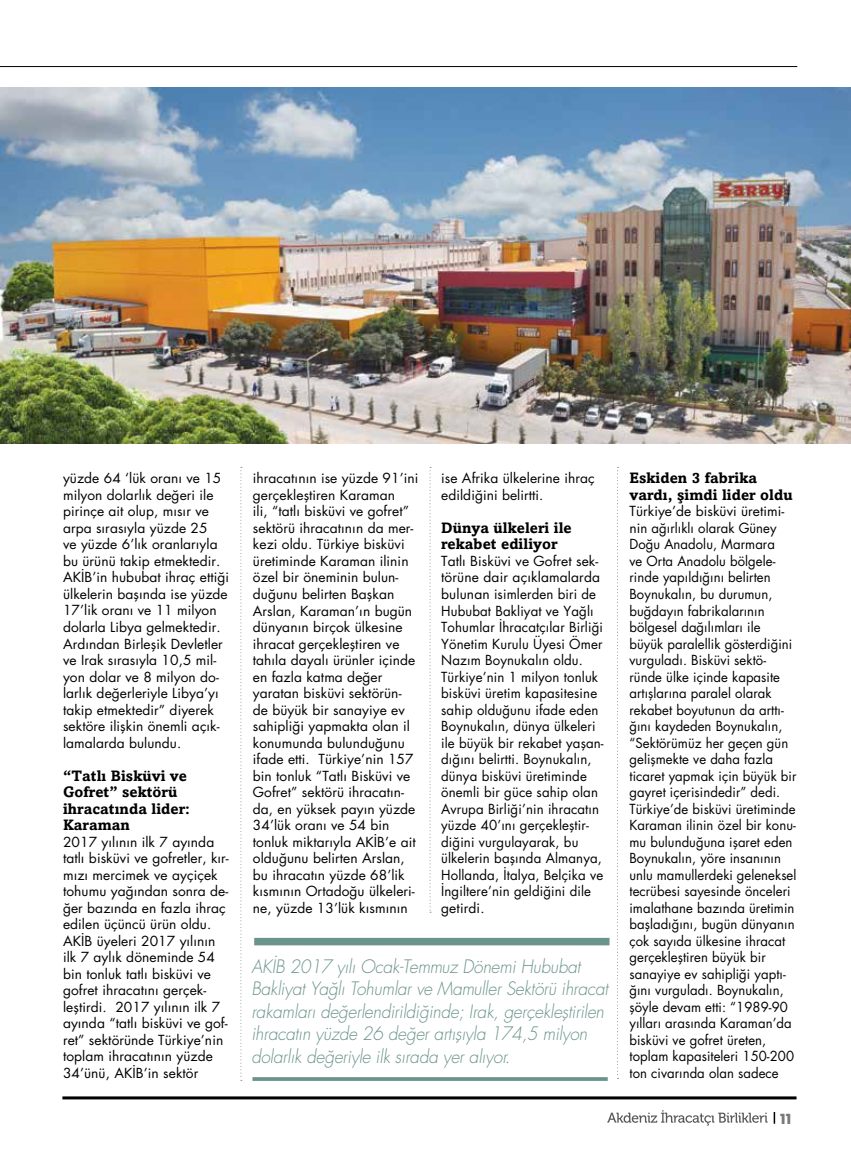
<style>
.page{position:relative;width:851px;height:1149px;background:#fff}
.page>*{position:absolute;margin:0;border:0;box-sizing:border-box;transform-origin:0 0}
.t1{font:18px/22.5px "Futura Light Ita Tr";letter-spacing:-.01em;color:#6a938b;scale:.95 1}
.t2{font:15px/16.5px "Amasis MT Bold";letter-spacing:.005em;color:#000}
.t3{font:15px "Neutra Disp Titling";color:#77787b}
.t4{font:13.5px/16.5px "Futura Bookm";letter-spacing:.005em;color:#000}
</style>
<div class="page">
<hr style="left:0;top:66px;width:797px;height:1px;background:#000">
<hr style="left:62px;top:1096px;width:734px;height:3px;background:#000">
<svg style="left:773px;top:1112px;width:2px;height:11px"></svg>
<svg style="left:607px;top:1110px;width:160px;height:15px"></svg>
<img style="left:0;top:87px;width:850px;height:356px">
<div style="left:254px;top:937px;width:355px;height:8px;background:#6a938b"></div>
<svg style="left:252px;top:1077px;width:355px;height:3px"></svg>
<svg style="left:240px;top:466px;width:2px;height:614px"></svg>
<svg style="left:429px;top:466px;width:2px;height:446px"></svg>
<svg style="left:617px;top:467px;width:1px;height:608px"></svg>
<p class="t4" style="left:63px;top:470px;width:168px">yüzde 64 ‘lük oranı ve 15 milyon dolarlık değeri ile pirinçe ait olup, mısır ve arpa sırasıyla yüzde 25<br>ve yüzde 6’lık oranlarıyla bu ürünü takip etmektedir.<br>AKİB’in hububat ihraç ettiği ülkelerin başında ise yüzde<br>17’lik oranı ve 11 milyon dolarla Libya gelmektedir.<br>Ardından Birleşik Devletler ve Irak sırasıyla 10,5 mil&shy;yon dolar ve 8 milyon do&shy;larlık değerleriyle Libya’yı takip etmektedir” diyerek sektöre ilişkin önemli açık&shy;lamalarda bulundu.</p>
<p class="t2" style="left:63px;top:766px;width:128px">“Tatlı Bisküvi ve<br>Gofret” sektörü ihracatında lider:<br>Karaman</p>
<p class="t4" style="left:63px;top:833px;width:167px">2017 yılının ilk 7 ayında tatlı bisküvi ve gofretler, kır&shy;mızı mercimek ve ayçiçek tohumu yağından sonra de&shy;ğer bazında en fazla ihraç edilen üçüncü ürün oldu.<br>AKİB üyeleri 2017 yılının ilk 7 aylık döneminde 54 bin tonluk tatlı bisküvi ve gofret ihracatını gerçek&shy;leştirdi. 2017 yılının ilk 7 ayında “tatlı bisküvi ve gof&shy;ret” sektöründe Türkiye’nin toplam ihracatının yüzde<br>34’ünü, AKİB’in sektör</p>
<p class="t4" style="left:253px;top:470px;width:167px">ihracatının ise yüzde 91’ini gerçekleştiren Karaman<br>ili, “tatlı bisküvi ve gofret” sektörü ihracatının da mer&shy;kezi oldu. Türkiye bisküvi üretiminde Karaman ilinin özel bir öneminin bulun&shy;duğunu belirten Başkan<br>Arslan, Karaman’ın bugün dünyanın birçok ülkesine ihracat gerçekleştiren ve tahıla dayalı ürünler içinde en fazla katma değer yaratan bisküvi sektörün&shy;de büyük bir sanayiye ev sahipliği yapmakta olan il konumunda bulunduğunu ifade etti. Türkiye’nin 157 bin tonluk “Tatlı Bisküvi ve<br>Gofret” sektörü ihracatın&shy;da, en yüksek payın yüzde<br>34’lük oranı ve 54 bin tonluk miktarıyla AKİB’e ait olduğunu belirten Arslan, bu ihracatın yüzde 68’lik kısmının Ortadoğu ülkeleri&shy;ne, yüzde 13’lük kısmının</p>
<p class="t4" style="left:441px;top:470px;width:155px">ise Afrika ülkelerine ihraç edildiğini belirtti.</p>
<p class="t2" style="left:441px;top:519px;width:132px">Dünya ülkeleri ile rekabet ediliyor</p>
<p class="t4" style="left:441px;top:552px;width:164px">Tatlı Bisküvi ve Gofret sek&shy;törüne dair açıklamalarda bulunan isimlerden biri de<br>Hububat Bakliyat ve Yağlı<br>Tohumlar İhracatçılar Birliği<br>Yönetim Kurulu Üyesi Ömer<br>Nazım Boynukalın oldu.<br>Türkiye’nin 1 milyon tonluk bisküvi üretim kapasitesine sahip olduğunu ifade eden<br>Boynukalın, dünya ülkeleri ile büyük bir rekabet yaşan&shy;dığını belirtti. Boynukalın, dünya bisküvi üretiminde önemli bir güce sahip olan<br>Avrupa Birliği’nin ihracatın yüzde 40’ını gerçekleştir&shy;diğini vurgulayarak, bu ülkelerin başında Almanya,<br>Hollanda, İtalya, Belçika ve<br>İngiltere’nin geldiğini dile getirdi.</p>
<p class="t1" style="left:251px;top:954px;width:377px">AKİB 2017 yılı Ocak-Temmuz Dönemi Hububat Bakliyat Yağlı Tohumlar ve Mamuller Sektörü ihracat rakamları değerlendirildiğinde; Irak, gerçekleştirilen ihracatın yüzde 26 değer artışıyla 174,5 milyon dolarlık değeriyle ilk sırada yer alıyor.</p>
<p class="t2" style="left:629px;top:469px;width:165px">Eskiden 3 fabrika vardı, şimdi lider oldu</p>
<p class="t4" style="left:629px;top:503px;width:168px">Türkiye’de bisküvi üretimi&shy;nin ağırlıklı olarak Güney<br>Doğu Anadolu, Marmara<br>ve Orta Anadolu bölgele&shy;rinde yapıldığını belirten<br>Boynukalın, bu durumun, buğdayın fabrikalarının bölgesel dağılımları ile büyük paralellik gösterdiğini vurguladı. Bisküvi sektö&shy;ründe ülke içinde kapasite artışlarına paralel olarak rekabet boyutunun da arttı&shy;ğını kaydeden Boynukalın, “Sektörümüz her geçen gün gelişmekte ve daha fazla ticaret yapmak için büyük bir gayret içerisindedir” dedi.<br>Türkiye’de bisküvi üretiminde<br>Karaman ilinin özel bir konu&shy;mu bulunduğuna işaret eden<br>Boynukalın, yöre insanının unlu mamullerdeki geleneksel tecrübesi sayesinde önceleri imalathane bazında üretimin başladığını, bugün dünyanın çok sayıda ülkesine ihracat gerçekleştiren büyük bir sanayiye ev sahipliği yaptı&shy;ğını vurguladı. Boynukalın, şöyle devam etti: “1989-90 yılları arasında Karaman’da bisküvi ve gofret üreten, toplam kapasiteleri 150-200 ton civarında olan sadece</p>
<p class="t3" style="left:780px;top:1108px;width:13px">11</p>
</div>
